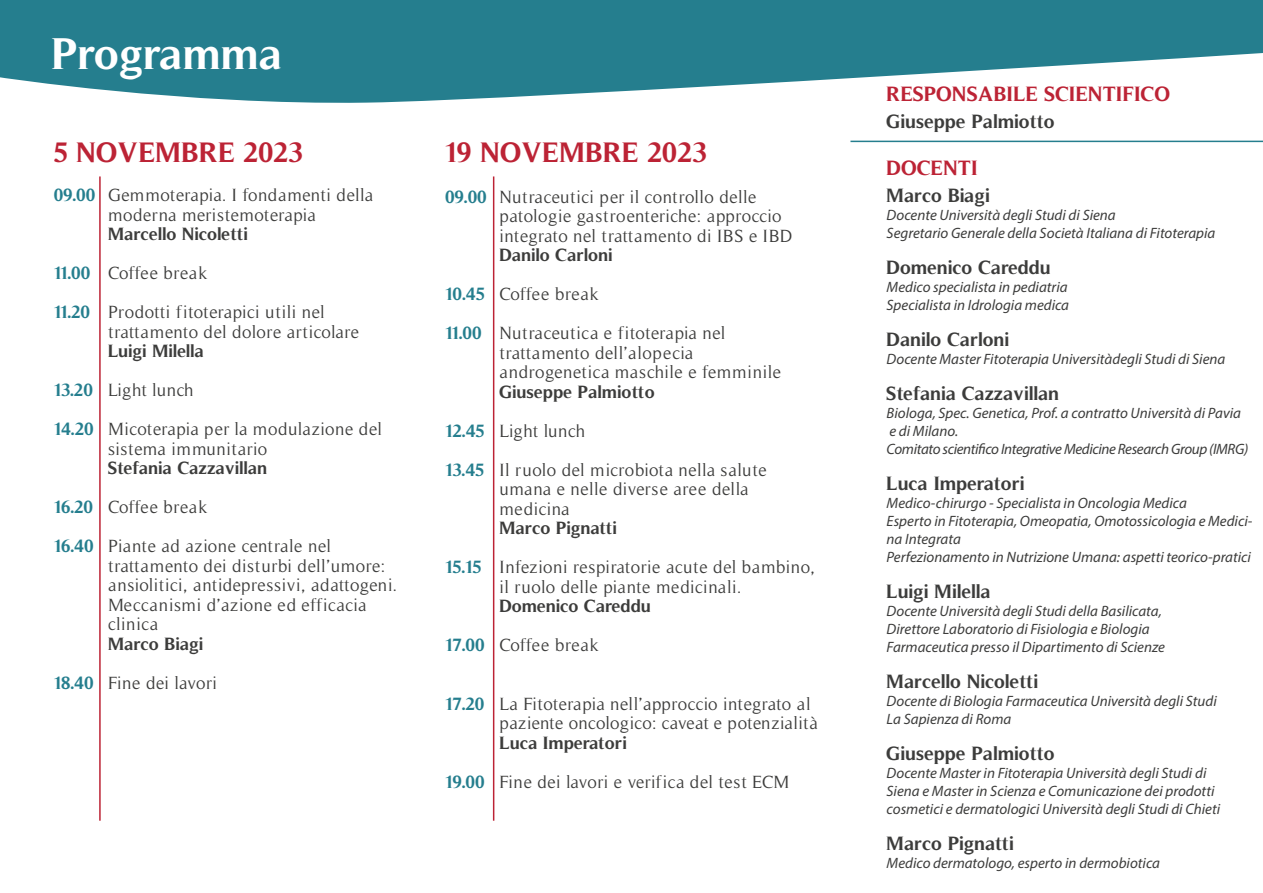
<style>
.page{position:relative;width:1263px;height:893px;background:#fff}
.page>*{position:absolute;margin:0;border:0;box-sizing:border-box;transform-origin:0 0}
.t1{font:700 45px "Timeless";color:#fff}
.t2{font:700 28.5px "Timeless";color:#bc2335}
.t3{font:700 21px "Timeless";color:#bc2335}
.t4{font:700 19.5px "Timeless";color:#3c3c3b}
.t5{font:18px/39px "Timeless";letter-spacing:.025em;color:#3c3c3b}
.t6{font:700 18px/39px "Timeless";color:#3c3c3b}
.t7{font:italic 15px/18px "Myriad Pro";color:#3c3c3b}
.t8{font:italic 15px/18px "Myriad Pro";letter-spacing:-.02em;color:#3c3c3b}
.s1{font-weight:700;color:#257e8e}
.s2{font-weight:700}
.s3{color:#257e8e}
.s4{font-weight:400}
</style>
<div class="page">
<svg style="left:0;top:0;width:1263px;height:103px;fill:#257e8e"></svg>
<hr style="left:99px;top:176px;width:2px;height:645px;background:#bc2335">
<hr style="left:493px;top:176px;width:1px;height:645px;background:#bc2335">
<hr style="left:850px;top:141px;width:413px;height:1px;background:#257e8e">
<h1 class="t1" style="left:52px;top:27px;width:233px">Programma</h1>
<h2 class="t2" style="left:54px;top:135px;width:251px">5 NOVEMBRE 2023</h2>
<p class="t5" style="left:54px;top:185px;width:321px;line-height:19.5px;text-align:center"><span class="s1">09.00</span> Gemmoterapia. I fondamenti della moderna meristemoterapia</p>
<p class="t5" style="left:54px;top:215px;width:272px;text-indent:54px"><span class="s2">Marcello Nicoletti<br></span><span class="s1">11.00</span> Coffee break<br><span class="s1">11.20</span> Prodotti fitoterapici utili nel</p>
<p class="t5" style="left:108px;top:312px;width:253px">trattamento del dolore articolare</p>
<p class="t5" style="left:54px;top:332px;width:330px;text-indent:54px"><span class="s2">Luigi Milella<br></span><span class="s1">13.20</span> Light lunch<br><span class="s1">14.20</span> Micoterapia per la modulazione del</p>
<p class="t5" style="left:108px;top:429px;width:161px">sistema immunitario</p>
<p class="t5" style="left:54px;top:449px;width:279px;text-indent:54px"><span class="s2">Stefania Cazzavillan<br></span><span class="s1">16.20</span> Coffee break<br><span class="s1">16.40</span> Piante ad azione centrale nel</p>
<p class="t5" style="left:108px;top:556px;width:291px;line-height:19.5px">trattamento dei disturbi dell’umore: ansiolitici, antidepressivi, adattogeni.<br>Meccanismi d’azione ed efficacia clinica</p>
<p class="t5" style="left:54px;top:624px;width:165px;text-indent:54px"><span class="s2">Marco Biagi<br></span><span class="s1">18.40</span> Fine dei lavori</p>
<h2 class="t2" style="left:445px;top:135px;width:263px">19 NOVEMBRE 2023</h2>
<p class="t5" style="left:499px;top:187px;width:294px;line-height:19.5px;text-indent:-54px"><span class="s1">09.00</span> Nutraceutici per il controllo delle patologie gastroenteriche: approccio integrato nel trattamento di IBS e IBD</p>
<p class="t5" style="left:445px;top:236px;width:281px;text-indent:54px"><span class="s2">Danilo Carloni<br></span><span class="s1">10.45</span> Coffee break<br><span class="s1">11.00</span> Nutraceutica e fitoterapia nel</p>
<p class="t5" style="left:499px;top:343px;width:283px;line-height:19.5px">trattamento dell’alopecia androgenetica maschile e femminile</p>
<p class="t5" style="left:445px;top:372px;width:323px;text-indent:54px"><span class="s2">Giuseppe Palmiotto<br></span><span class="s1">12.45</span> Light lunch<br><span class="s1">13.45</span> Il ruolo del microbiota nella salute</p>
<p class="t5" style="left:499px;top:479px;width:251px;line-height:19.5px">umana e nelle diverse aree della medicina</p>
<p class="t5" style="left:445px;top:509px;width:371px;text-indent:54px"><span class="s2">Marco Pignatti<br></span><span class="s1">15.15</span> Infezioni respiratorie acute del bambino,</p>
<p class="t5" style="left:499px;top:567px;width:243px">il ruolo delle piante medicinali.</p>
<p class="t6" style="left:445px;top:586px;width:207px;text-indent:54px">Domenico Careddu<br><span class="s3">17.00</span> <span class="s4">Coffee break</span></p>
<p class="t5" style="left:499px;top:694px;width:320px;line-height:19.5px;text-indent:-54px"><span class="s1">17.20</span> La Fitoterapia nell’approccio integrato al paziente oncologico: caveat e potenzialità</p>
<p class="t5" style="left:445px;top:723px;width:346px;text-indent:54px"><span class="s2">Luca Imperatori<br></span><span class="s1">19.00</span> Fine dei lavori e verifica del test ECM</p>
<p class="t3" style="left:887px;top:81px;width:285px">RESPONSABILE SCIENTIFICO</p>
<p class="t4" style="left:887px;top:110px;width:170px">Giuseppe Palmiotto</p>
<p class="t3" style="left:887px;top:155px;width:93px">DOCENTI</p>
<p class="t4" style="left:887px;top:183px;width:105px">Marco Biagi</p>
<p class="t7" style="left:887px;top:205px;width:330px">Docente Università degli Studi di Siena<br>Segretario Generale della Società Italiana di Fitoterapia</p>
<p class="t4" style="left:887px;top:255px;width:166px">Domenico Careddu</p>
<p class="t7" style="left:887px;top:277px;width:184px">Medico specialista in pediatria<br>Specialista in Idrologia medica</p>
<p class="t4" style="left:887px;top:327px;width:124px">Danilo Carloni</p>
<p class="t7" style="left:887px;top:349px;width:340px">Docente Master Fitoterapia Universitàdegli Studi di Siena</p>
<p class="t4" style="left:887px;top:381px;width:174px">Stefania Cazzavillan</p>
<p class="t8" style="left:887px;top:403px;width:363px">Biologa, Spec. Genetica, Prof. a contratto Università di Pavia e di Milano.<br>Comitato scientifico Integrative Medicine Research Group (IMRG)</p>
<p class="t4" style="left:887px;top:471px;width:140px">Luca Imperatori</p>
<p class="t7" style="left:887px;top:493px;width:367px">Medico-chirurgo - Specialista in Oncologia Medica<br>Esperto in Fitoterapia, Omeopatia, Omotossicologia e Medici&shy;na Integrata<br>Perfezionamento in Nutrizione Umana: aspetti teorico-pratici</p>
<p class="t4" style="left:887px;top:579px;width:106px">Luigi Milella</p>
<p class="t7" style="left:887px;top:601px;width:280px">Docente Università degli Studi della Basilicata,<br>Direttore Laboratorio di Fisiologia e Biologia<br>Farmaceutica presso il Dipartimento di Scienze</p>
<p class="t4" style="left:887px;top:669px;width:153px">Marcello Nicoletti</p>
<p class="t7" style="left:887px;top:691px;width:332px">Docente di Biologia Farmaceutica Università degli Studi<br>La Sapienza di Roma</p>
<p class="t4" style="left:887px;top:741px;width:170px">Giuseppe Palmiotto</p>
<p class="t7" style="left:887px;top:763px;width:335px">Docente Master in Fitoterapia Università degli Studi di<br>Siena e Master in Scienza e Comunicazione dei prodotti cosmetici e dermatologici Università degli Studi di Chieti</p>
<p class="t4" style="left:887px;top:831px;width:129px">Marco Pignatti</p>
<p class="t7" style="left:887px;top:853px;width:275px">Medico dermatologo, esperto in dermobiotica</p>
</div>
